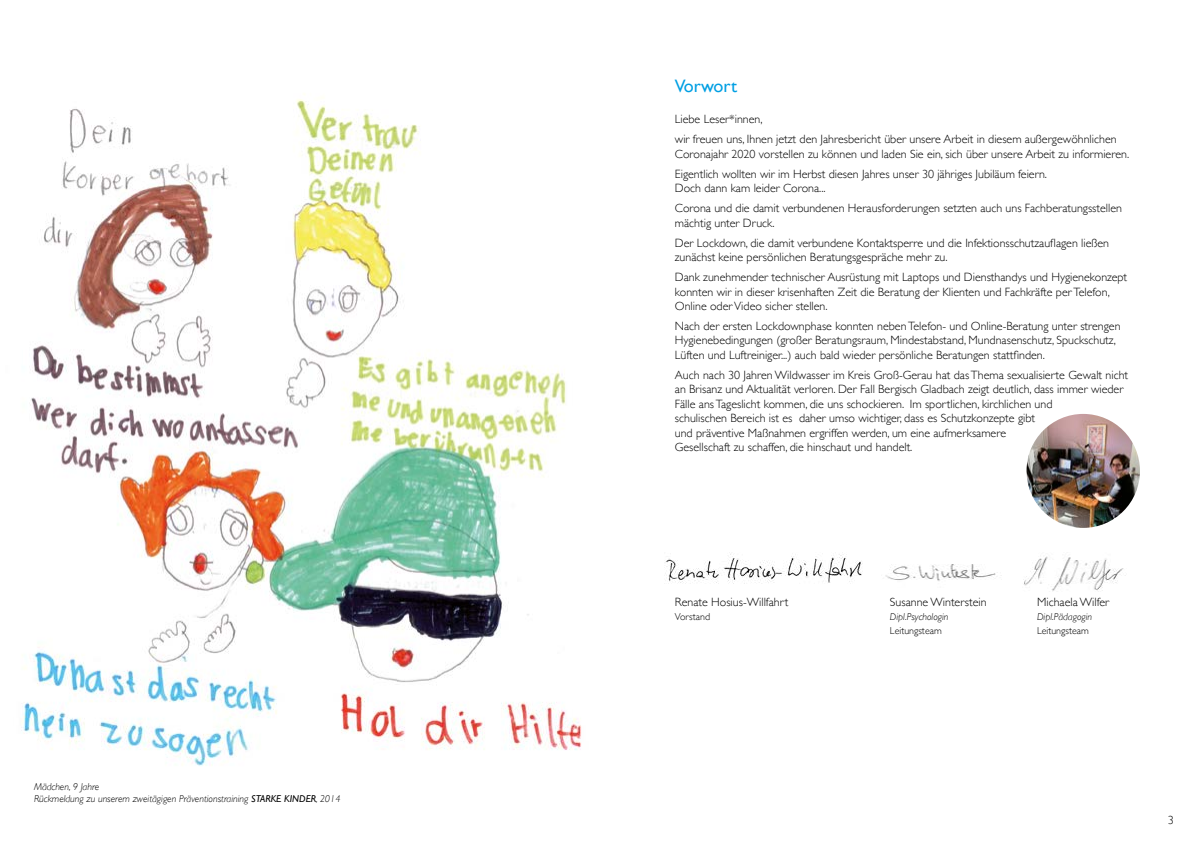
<style>
.page{position:relative;width:1191px;height:842px;background:#fff}
.page>*{position:absolute;margin:0;border:0;box-sizing:border-box;transform-origin:0 0}
.t1{font:18px "Gill Sans";color:#009fe3}
.t2{font:300 12px/14.4px "Gill Sans";color:#000}
.t3{font:italic 300 10px/12px "Gill Sans";color:#000}
.t4{font:300 10px "Gill Sans";color:#000}
.s1{font-weight:400}
</style>
<div class="page">
<img style="left:21px;top:94px;width:561px;height:672px">
<img style="left:1026px;top:414px;width:114px;height:114px;border-radius:57px">
<img style="left:665px;top:554px;width:198px;height:30px">
<img style="left:885px;top:564px;width:117px;height:17px">
<img style="left:1023px;top:556px;width:103px;height:35px">
<p class="t3" style="left:34px;top:781px;width:308px">Mädchen, 9 Jahre<br>Rückmeldung zu unserem zweitägigen Präventionstraining <span class="s1">STARKE KINDER</span>, 2014</p>
<h1 class="t1" style="left:675px;top:75px;width:64px">Vorwort</h1>
<p class="t2" style="left:675px;top:109px;width:443px;line-height:20.1px">Liebe Leser*innen,<br>wir freuen uns, Ihnen jetzt den Jahresbericht über unsere Arbeit in diesem außergewöhnlichen</p>
<p class="t2" style="left:675px;top:143px;width:456px;line-height:20.1px">Coronajahr 2020 vorstellen zu können und laden Sie ein, sich über unsere Arbeit zu informieren.<br>Eigentlich wollten wir im Herbst diesen Jahres unser 30 jähriges Jubiläum feiern.</p>
<p class="t2" style="left:675px;top:178px;width:448px;line-height:20.1px">Doch dann kam leider Corona...<br>Corona und die damit verbundenen Herausforderungen setzten auch uns Fachberatungsstellen</p>
<p class="t2" style="left:675px;top:212px;width:436px;line-height:20.1px">mächtig unter Druck.<br>Der Lockdown, die damit verbundene Kontaktsperre und die Infektionsschutzauflagen ließen</p>
<p class="t2" style="left:675px;top:247px;width:454px;line-height:20.1px">zunächst keine persönlichen Beratungsgespräche mehr zu.<br>Dank zunehmender technischer Ausrüstung mit Laptops und Diensthandys und Hygienekonzept</p>
<p class="t2" style="left:675px;top:284px;width:436px">konnten wir in dieser krisenhaften Zeit die Beratung der Klienten und Fachkräfte per Telefon,<br>Online oder Video sicher stellen.</p>
<p class="t2" style="left:675px;top:318px;width:447px">Nach der ersten Lockdownphase konnten neben Telefon- und Online-Beratung unter strengen<br>Hygienebedingungen (großer Beratungsraum, Mindestabstand, Mundnasenschutz, Spuckschutz,<br>Lüften und Luftreiniger...) auch bald wieder persönliche Beratungen stattfinden.</p>
<p class="t2" style="left:675px;top:367px;width:455px">Auch nach 30 Jahren Wildwasser im Kreis Groß-Gerau hat das Thema sexualisierte Gewalt nicht an Brisanz und Aktualität verloren. Der Fall Bergisch Gladbach zeigt deutlich, dass immer wieder Fälle ans Tageslicht kommen, die uns schockieren. Im sportlichen, kirchlichen und<br>schulischen Bereich ist es daher umso wichtiger, dass es Schutzkonzepte gibt<br>und präventive Maßnahmen ergriffen werden, um eine aufmerksamere<br>Gesellschaft zu schaffen, die hinschaut und handelt.</p>
<p class="t2" style="left:675px;top:594px;width:115px">Renate Hosius-Willfahrt</p>
<p class="t2" style="left:890px;top:594px;width:98px">Susanne Winterstein</p>
<p class="t2" style="left:1037px;top:594px;width:74px">Michaela Wilfer</p>
<p class="t4" style="left:675px;top:609px;width:37px">Vorstand</p>
<p class="t3" style="left:890px;top:611px;width:60px">Dipl.Psychologin</p>
<p class="t3" style="left:1037px;top:611px;width:57px">Dipl.Pädagogin</p>
<p class="t4" style="left:890px;top:623px;width:53px">Leitungsteam</p>
<p class="t4" style="left:1037px;top:623px;width:53px">Leitungsteam</p>
<p class="t2" style="left:1168px;top:812px;width:7px">3</p>
</div>
